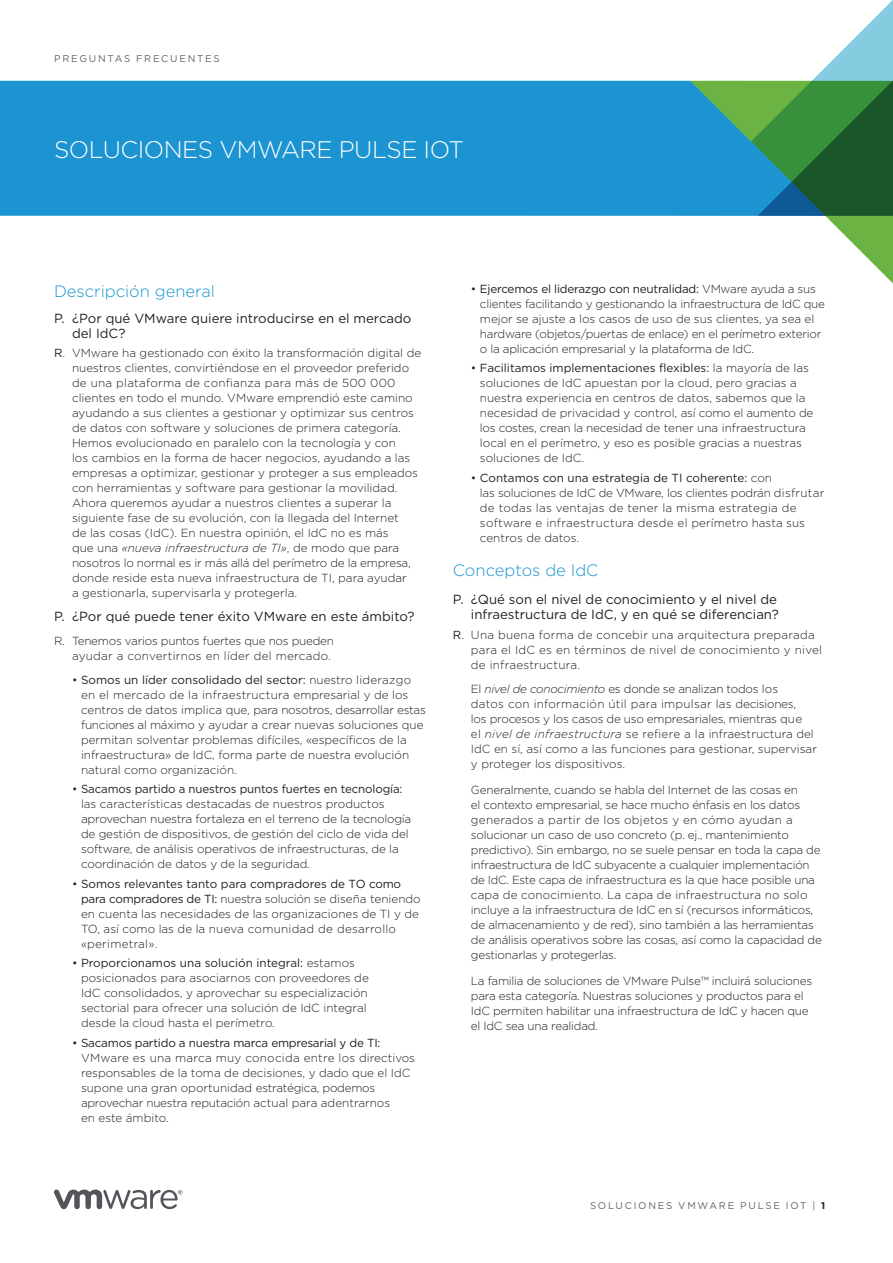
<style>
.page{position:relative;width:893px;height:1263px;background:#fff}
.page>*{position:absolute;margin:0;border:0;box-sizing:border-box;transform-origin:0 0}
._1a__MAIN_TITLE{font:300 24px "Gotham";letter-spacing:-.02em;color:#fff}
._4a__SUBHEAD-1{font:300 16.5px "Gotham";color:#1c94d2}
._5a__QUESTION-SUBHEA{font:13.2px/15px "Gotham";color:#231f20}
._6a__ANSWER_BODY{font:13.2px "Gotham";color:#231f20}
._6a__ANSWER_BODY-2{font:300 11.7px/15px "Gotham";color:#231f20}
._5a__QUESTION-SUBHEA-2{font:300 11.7px/15px "Gotham";letter-spacing:-.02em;color:#231f20}
._6a__ANSWER_BODY-3{font:300 11.7px/15px "Gotham";letter-spacing:-.02em;color:#231f20;text-align:right}
._5a__QUESTION-SUBHEA-3{font:300 11.7px/15px "Gotham";color:#231f20}
._5a__QUESTION-SUBHEA-4{font:300 11.7px/15px "Gotham";letter-spacing:.02em;color:#231f20}
.FOLIO-BOTTOM-GRAY{font:9.75px "Gotham";letter-spacing:.18em;color:#636265}
.FOLIO-TOP-GRAY{font:9.75px "Gotham";letter-spacing:.175em;color:#636265}
.s1{font-weight:400}
.s2{font-style:italic}
.s3{font-weight:700;color:#231f20}
</style>
<div class="page">
<svg style="left:54px;top:1189px;width:128px;height:20px"></svg>
<svg style="left:677px;top:0;width:216px;height:81px"></svg>
<div style="left:0;top:81px;width:690px;height:135px;background:#1c94d2"></div>
<svg style="left:690px;top:67px;width:203px;height:217px"></svg>
<p class="FOLIO-TOP-GRAY" style="left:54px;top:52px;width:167px">PREGUNTAS FRECUENTES</p>
<p class="_1a__MAIN_TITLE" style="left:54px;top:134px;width:411px">SOLUCIONES VMWARE PULSE IOT</p>
<p class="_4a__SUBHEAD-1" style="left:54px;top:280px;width:162px">Descripción general</p>
<p class="_5a__QUESTION-SUBHEA" style="left:72px;top:310px;width:341px;text-indent:-18px">P. ¿Por qué VMware quiere introducirse en el mercado del IdC?</p>
<p class="_6a__ANSWER_BODY-2" style="left:72px;top:345px;width:351px;text-indent:-18px"><span class="s1">R</span>. VMware ha gestionado con éxito la transformación digital de nuestros clientes, convirtiéndose en el proveedor preferido de una plataforma de confianza para más de 500 000 clientes en todo el mundo. VMware emprendió este camino ayudando a sus clientes a gestionar y optimizar sus centros de datos con software y soluciones de primera categoría.<br>Hemos evolucionado en paralelo con la tecnología y con<br>los cambios en la forma de hacer negocios, ayudando a las empresas a optimizar, gestionar y proteger a sus empleados con herramientas y software para gestionar la movilidad.<br>Ahora queremos ayudar a nuestros clientes a superar la siguiente fase de su evolución, con la llegada del Internet<br>de las cosas (IdC). En nuestra opinión, el IdC no es más<br>que una <span class="s2">«nueva infraestructura de TI»</span>, de modo que para nosotros lo normal es ir más allá del perímetro de la empresa, donde reside esta nueva infraestructura de TI, para ayudar<br>a gestionarla, supervisarla y protegerla.</p>
<p class="_6a__ANSWER_BODY" style="left:54px;top:608px;width:362px">P. ¿Por qué puede tener éxito VMware en este ámbito?</p>
<p class="_6a__ANSWER_BODY-3" style="left:54px;top:633px;width:281px">R. Tenemos varios puntos fuertes que nos pueden ayudar a convertirnos en líder del mercado.</p>
<p class="_6a__ANSWER_BODY-2" style="left:81px;top:672px;width:346px;text-indent:-9px">• <span class="s1">Somos un líder consolidado del sector:</span> nuestro liderazgo en el mercado de la infraestructura empresarial y de los centros de datos implica que, para nosotros, desarrollar estas funciones al máximo y ayudar a crear nuevas soluciones que permitan solventar problemas difíciles, «específicos de la infraestructura» de IdC, forma parte de nuestra evolución natural como organización.</p>
<p class="_6a__ANSWER_BODY-2" style="left:81px;top:781px;width:332px;text-indent:-9px">• <span class="s1">Sacamos partido a nuestros puntos fuertes en tecnología: </span>las características destacadas de nuestros productos aprovechan nuestra fortaleza en el terreno de la tecnología de gestión de dispositivos, de gestión del ciclo de vida del software, de análisis operativos de infraestructuras, de la coordinación de datos y de la seguridad.</p>
<p class="_6a__ANSWER_BODY-2" style="left:81px;top:876px;width:341px;text-indent:-9px">• <span class="s1">Somos relevantes tanto para compradores de TO como para compradores de TI:</span> nuestra solución se diseña teniendo en cuenta las necesidades de las organizaciones de TI y de TO, así como las de la nueva comunidad de desarrollo «perimetral».</p>
<p class="_6a__ANSWER_BODY-2" style="left:81px;top:955px;width:289px;text-indent:-9px">• <span class="s1">Proporcionamos una solución integral:</span> estamos posicionados para asociarnos con proveedores de IdC consolidados, y aprovechar su especialización sectorial para ofrecer una solución de IdC integral desde la cloud hasta el perímetro.</p>
<p class="_6a__ANSWER_BODY-2" style="left:81px;top:1035px;width:336px;text-indent:-9px">• <span class="s1">Sacamos partido a nuestra marca empresarial y de TI:<br></span>VMware es una marca muy conocida entre los directivos responsables de la toma de decisiones, y dado que el IdC supone una gran oportunidad estratégica, podemos aprovechar nuestra reputación actual para adentrarnos<br>en este ámbito.</p>
<p class="_6a__ANSWER_BODY-3" style="left:480px;top:281px;width:347px;text-align:left;text-indent:-9px">• <span class="s1">Ejercemos el liderazgo con neutralidad:</span> VMware ayuda a sus clientes facilitando y gestionando la infraestructura de IdC que mejor se ajuste a los casos de uso de sus clientes, ya sea el hardware (objetos/puertas de enlace) en el perímetro exterior o la aplicación empresarial y la plataforma de IdC.</p>
<p class="_6a__ANSWER_BODY-2" style="left:480px;top:360px;width:335px;text-indent:-9px">• <span class="s1">Facilitamos implementaciones flexibles:</span> la mayoría de las soluciones de IdC apuestan por la cloud, pero gracias a nuestra experiencia en centros de datos, sabemos que la necesidad de privacidad y control, así como el aumento de los costes, crean la necesidad de tener una infraestructura local en el perímetro, y eso es posible gracias a nuestras soluciones de IdC.</p>
<p class="_6a__ANSWER_BODY-2" style="left:480px;top:470px;width:346px;text-indent:-9px">• <span class="s1">Contamos con una estrategia de TI coherente:</span> con<br>las soluciones de IdC de VMware, los clientes podrán disfrutar de todas las ventajas de tener la misma estrategia de software e infraestructura desde el perímetro hasta sus centros de datos.</p>
<p class="_4a__SUBHEAD-1" style="left:453px;top:560px;width:147px">Conceptos de IdC</p>
<p class="_5a__QUESTION-SUBHEA" style="left:453px;top:592px;width:327px;text-align:right">P. ¿Qué son el nivel de conocimiento y el nivel de infraestructura de IdC, y en qué se diferencian?</p>
<p class="_5a__QUESTION-SUBHEA-4" style="left:471px;top:627px;width:353px;text-indent:-18px"><span class="s1">R</span>. Una buena forma de concebir una arquitectura preparada para el IdC es en términos de nivel de conocimiento y nivel de infraestructura.</p>
<p class="_5a__QUESTION-SUBHEA-3" style="left:471px;top:681px;width:348px">El <span class="s2">nivel de conocimiento</span> es donde se analizan todos los<br>datos con información útil para impulsar las decisiones,<br>los procesos y los casos de uso empresariales, mientras que<br>el <span class="s2">nivel de infraestructura</span> se refiere a la infraestructura del IdC en sí, así como a las funciones para gestionar, supervisar y proteger los dispositivos.</p>
<p class="_5a__QUESTION-SUBHEA-2" style="left:471px;top:782px;width:352px">Generalmente, cuando se habla del Internet de las cosas en<br>el contexto empresarial, se hace mucho énfasis en los datos generados a partir de los objetos y en cómo ayudan a solucionar un caso de uso concreto (p. ej., mantenimiento predictivo). Sin embargo, no se suele pensar en toda la capa de infraestructura de IdC subyacente a cualquier implementación de IdC. Este capa de infraestructura es la que hace posible una capa de conocimiento. La capa de infraestructura no solo incluye a la infraestructura de IdC en sí (recursos informáticos, de almacenamiento y de red), sino también a las herramientas de análisis operativos sobre las cosas, así como la capacidad de gestionarlas y protegerlas.</p>
<p class="_5a__QUESTION-SUBHEA-2" style="left:471px;top:973px;width:343px">La familia de soluciones de VMware Pulse™ incluirá soluciones para esta categoría. Nuestras soluciones y productos para el IdC permiten habilitar una infraestructura de IdC y hacen que el IdC sea una realidad.</p>
<p class="FOLIO-BOTTOM-GRAY" style="left:590px;top:1199px;width:237px">SOLUCIONES VMWARE PULSE IOT | <span class="s3">1</span></p>
</div>
